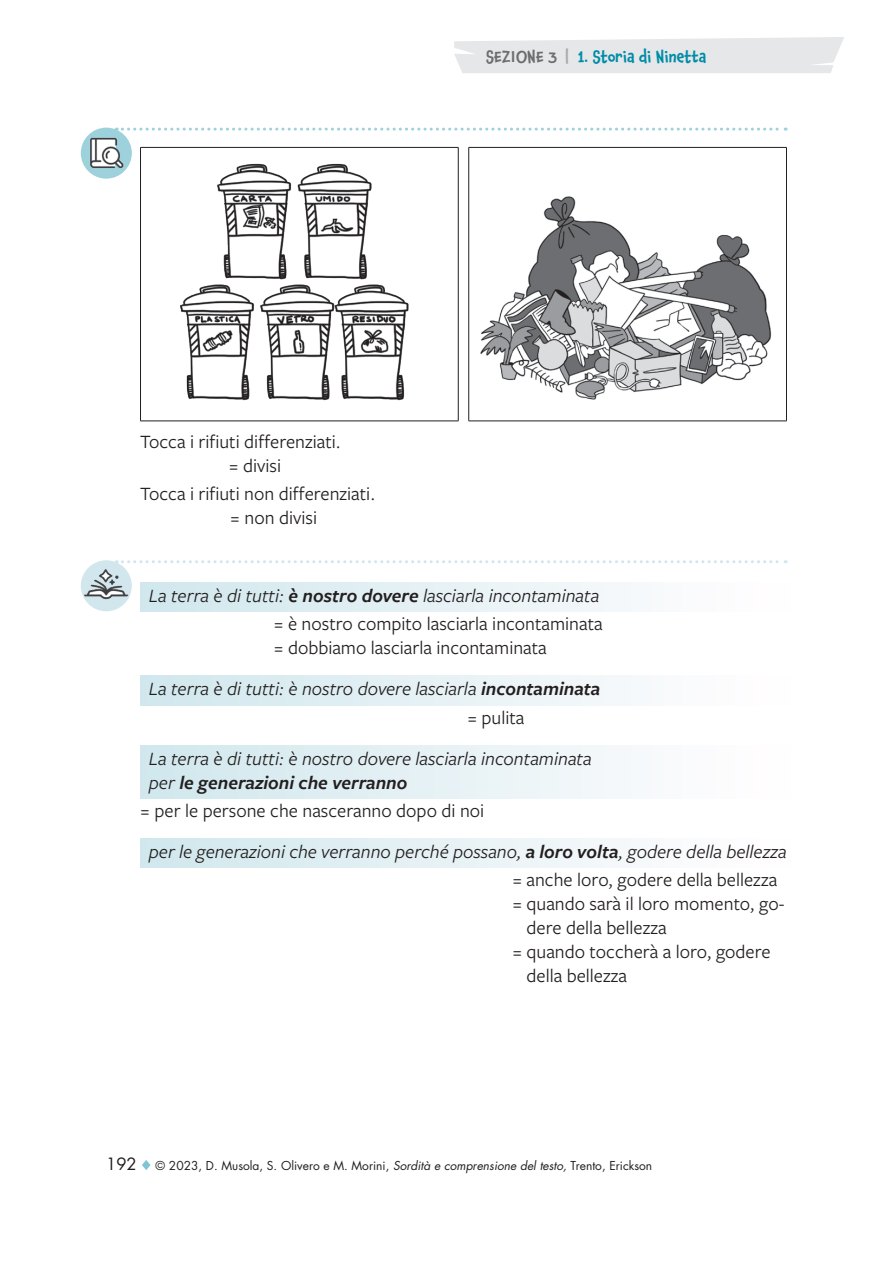
<style>
.page{position:relative;width:893px;height:1263px;background:#fff}
.page>*{position:absolute;margin:0;border:0;box-sizing:border-box;transform-origin:0 0}
.t1{font:italic 19.5px/41px "Freight Sans Pro";color:#231f20}
.t2{font:19.5px/24px "Freight Sans Pro";color:#231f20}
.t3{font:500 15.75px "Chaloops";color:#008ca7}
.t4{font:12px "Futura Std";color:#231f20}
.s1{color:#6c6d70}
.s2{color:#a8a9ad}
.s3{font-weight:600}
.s4{font-style:normal}
.s5{font-size:16.5px}
.s6{font-style:italic}
</style>
<div class="page">
<svg style="left:142px;top:1160px;width:9px;height:10px"></svg>
<svg style="left:454px;top:37px;width:390px;height:36px"></svg>
<svg style="left:116px;top:128px;width:670px;height:3px"></svg>
<svg style="left:116px;top:560px;width:670px;height:3px"></svg>
<div style="left:140px;top:583px;width:651px;height:29px;background:linear-gradient(to right,#d0e7ed,#fffeff)"></div>
<div style="left:140px;top:676px;width:651px;height:29px;background:linear-gradient(to right,#d0e7ed,#fffeff)"></div>
<div style="left:140px;top:745px;width:651px;height:53px;background:linear-gradient(to right,#d0e7ed,#fffeff)"></div>
<div style="left:140px;top:838px;width:651px;height:30px;background:linear-gradient(to right,#d0e7ed,#fffeff)"></div>
<hr style="left:140px;top:147px;width:318px;height:1px;background:#231f20">
<hr style="left:140px;top:148px;width:1px;height:273px;background:#231f20">
<hr style="left:458px;top:148px;width:1px;height:273px;background:#231f20">
<hr style="left:469px;top:147px;width:318px;height:1px;background:#231f20">
<hr style="left:468px;top:148px;width:1px;height:273px;background:#231f20">
<hr style="left:786px;top:148px;width:1px;height:273px;background:#231f20">
<hr style="left:140px;top:421px;width:318px;height:1px;background:#231f20">
<hr style="left:469px;top:421px;width:318px;height:1px;background:#231f20">
<img style="left:180px;top:163px;width:229px;height:238px">
<img style="left:480px;top:196px;width:292px;height:204px">
<div style="left:81px;top:128px;width:51px;height:51px;background:#9dd1db;border-radius:50%"></div>
<img style="left:87px;top:134px;width:39px;height:39px">
<div style="left:81px;top:560px;width:51px;height:51px;background:#d1e7ed;border-radius:50%"></div>
<img style="left:82px;top:563px;width:49px;height:46px">
<p class="t3" style="left:486px;top:44px;width:222px"><span class="s1">SEZIONE 3</span> <span class="s2">|</span> 1. Storia di Ninetta</p>
<p class="t2" style="left:229px;top:428px;width:113px;text-indent:-88px">Tocca i rifiuti differenziati. = divisi</p>
<p class="t2" style="left:230px;top:481px;width:146px;text-indent:-90px">Tocca i rifiuti non differenziati. = non divisi</p>
<p class="t1" style="left:149px;top:581px;width:455px;line-height:28.2px;text-align:right">La terra è di tutti: <span class="s3">è nostro dovere</span> lasciarla incontaminata <span class="s4">= è nostro compito lasciarla incontaminata</span></p>
<p class="t1" style="left:149px;top:627px;width:453px;text-indent:125px"><span class="s4">= dobbiamo lasciarla incontaminata<br></span>La terra è di tutti: è nostro dovere lasciarla <span class="s3">incontaminata</span></p>
<p class="t2" style="left:467px;top:704px;width:59px">= pulita</p>
<p class="t1" style="left:149px;top:746px;width:444px;line-height:24px">La terra è di tutti: è nostro dovere lasciarla incontaminata per <span class="s3">le generazioni che verranno</span></p>
<p class="t1" style="left:149px;top:789px;width:639px;text-indent:-9px"><span class="s4">= per le persone che nasceranno dopo di noi<br></span>per le generazioni che verranno perché possano, <span class="s3">a loro volta</span>, godere della bellezza</p>
<p class="t2" style="left:512px;top:867px;width:266px">= anche loro, godere della bellezza</p>
<p class="t2" style="left:512px;top:891px;width:274px">= quando sarà il loro momento, go-</p>
<p class="t2" style="left:527px;top:915px;width:142px">dere della bellezza</p>
<p class="t2" style="left:512px;top:939px;width:260px">= quando toccherà a loro, godere</p>
<p class="t2" style="left:527px;top:963px;width:102px">della bellezza</p>
<p class="t4" style="left:106px;top:1158px;width:547px"><span class="s5">192</span> © 2023, D. Musola, S. Olivero e M. Morini, <span class="s6">Sordità e comprensione del testo,</span> Trento, Erickson</p>
</div>
